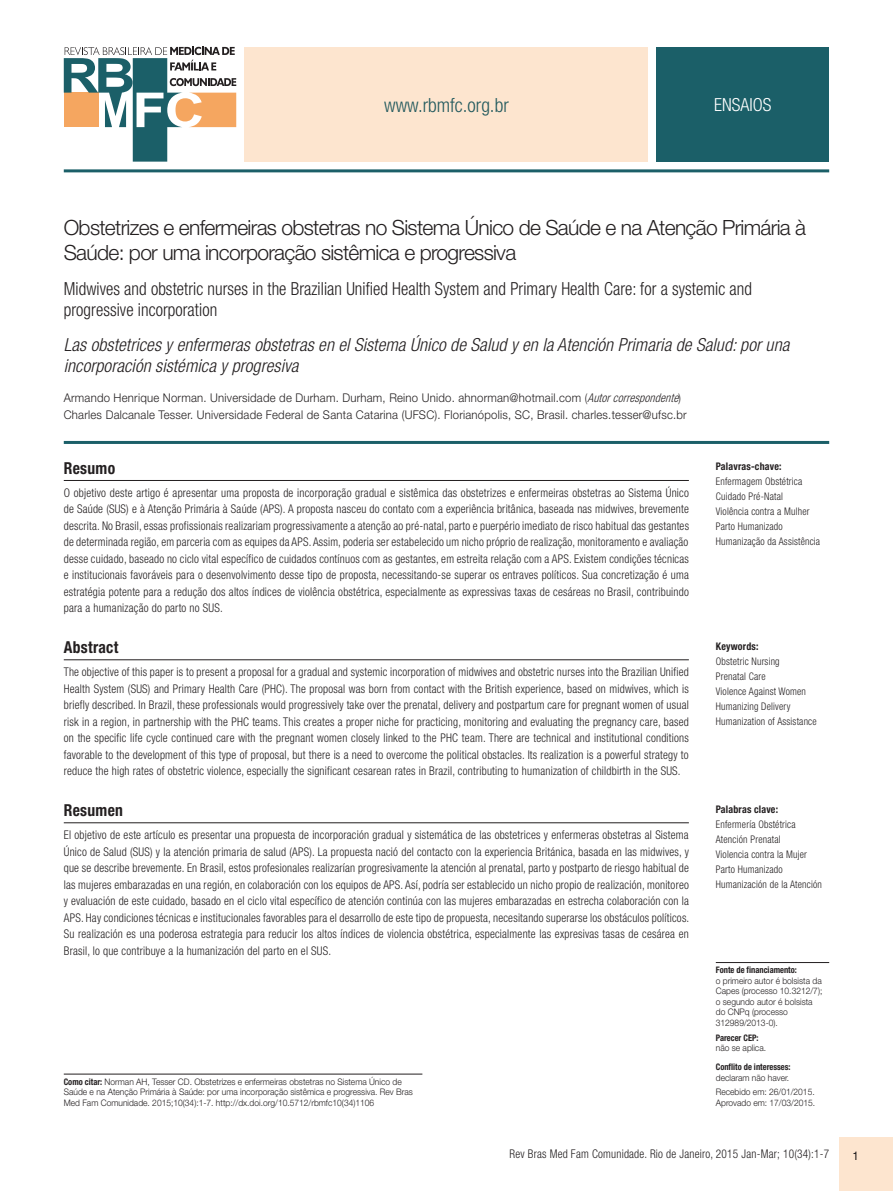
<style>
.page{position:relative;width:893px;height:1191px;background:#fff}
.page>*{position:absolute;margin:0;border:0;box-sizing:border-box;transform-origin:0 0}
.t1{font:300 21px/25.2px "Helvetica Neue";letter-spacing:-.035em;color:#231f20}
.t2{font:300 condensed 19.5px "Helvetica Neue";color:#235a5e}
.t3{font:italic 300 condensed 18px/21.6px "Helvetica Neue";letter-spacing:.005em;color:#231f20}
.t4{font:300 condensed 18px/21.6px "Helvetica Neue";letter-spacing:.005em;color:#231f20;scale:.94 1}
.t5{font:300 condensed 18px "Helvetica Neue";color:#fff}
.t6{font:700 condensed 16.5px "Helvetica Neue";letter-spacing:.02em;color:#231f20;scale:.94 1}
.t7{font:300 condensed 12px/16.5px "Helvetica Neue";letter-spacing:.02em;color:#231f20;text-align:justify;scale:.94 1}
.t8{font:300 12px/17.4px "Helvetica Neue";letter-spacing:.02em;color:#231f20;scale:.94 1}
.t9{font:12px "Helvetica";color:#231f20;scale:.94 1}
.t10{font:300 condensed 10.5px/15px "Helvetica Neue";letter-spacing:.02em;color:#231f20;scale:.94 1}
.t11{font:700 condensed 10.5px "Helvetica Neue";letter-spacing:.02em;color:#231f20;scale:.94 1}
.t12{font:300 9px/10.5px "Helvetica Neue";color:#231f20;scale:.94 1}
.t13{font:700 condensed 9px "Helvetica Neue";color:#231f20;scale:.94 1}
.s1{font-stretch:condensed}
.s2{font-style:italic;font-stretch:condensed}
.s3{font-weight:700;font-stretch:condensed}
</style>
<div class="page">
<svg style="left:64px;top:47px;width:172px;height:115px"></svg>
<div style="left:245px;top:47px;width:403px;height:115px;background:#fde5cf"></div>
<hr style="left:64px;top:169px;width:765px;height:3px;background:#1b5f68">
<div style="left:840px;top:1137px;width:53px;height:54px;background:#fde5cf"></div>
<hr style="left:64px;top:441px;width:765px;height:3px;background:#1b5f68">
<hr style="left:64px;top:480px;width:625px;height:1px;background:#231f20">
<hr style="left:64px;top:659px;width:625px;height:1px;background:#231f20">
<hr style="left:64px;top:822px;width:625px;height:1px;background:#231f20">
<hr style="left:64px;top:1073px;width:358px;height:1px;background:#231f20">
<hr style="left:716px;top:962px;width:113px;height:1px;background:#231f20">
<div style="left:657px;top:47px;width:172px;height:115px;background:#1b5f68"></div>
<h2 class="t2" style="left:384px;top:94px;width:126px">www.rbmfc.org.br</h2>
<h3 class="t5" style="left:714px;top:95px;width:59px">ENSAIOS</h3>
<h1 class="t1" style="left:64px;top:215px;width:744px">Obstetrizes e enfermeiras obstetras no Sistema Único de Saúde e na Atenção Primária à<br>Saúde: por uma incorporação sistêmica e progressiva</h1>
<h3 class="t4" style="left:64px;top:277px;width:734px">Midwives and obstetric nurses in the Brazilian Unified Health System and Primary Health Care: for a systemic and progressive incorporation</h3>
<h3 class="t3" style="left:64px;top:333px;width:727px">Las obstetrices y enfermeras obstetras en el Sistema Único de Salud y en la Atención Primaria de Salud: por una incorporación sistémica y progresiva</h3>
<p class="t8" style="left:64px;top:389px;width:664px">Armando Henrique Norman. Universidade de Durham. Durham, Reino Unido. ahnorman@hotmail.com <span class="s1">(</span><span class="s2">Autorcorrespondente</span><span class="s1">)<br></span>Charles Dalcanale Tesser. Universidade Federal de Santa Catarina (UFSC). Florianópolis, SC, Brasil. charles.tesser@ufsc.br</p>
<h3 class="t6" style="left:64px;top:458px;width:56px">Resumo</h3>
<p class="t7" style="left:64px;top:484px;width:667px">O objetivo deste artigo é apresentar uma proposta de incorporação gradual e sistêmica das obstetrizes e enfermeiras obstetras ao Sistema Único de Saúde (SUS) e à Atenção Primária à Saúde (APS). A proposta nasceu do contato com a experiência britânica, baseada nas midwives, brevemente descrita. No Brasil, essas profissionais realizariam progressivamente a atenção ao pré-natal, parto e puerpério imediato de risco habitual das gestantes de determinada região, em parceria com as equipes da APS. Assim, poderia ser estabelecido um nicho próprio de realização, monitoramento e avaliação desse cuidado, baseado no ciclo vital específico de cuidados contínuos com as gestantes, em estreita relação com a APS. Existem condições técnicas e institucionais favoráveis para o desenvolvimento desse tipo de proposta, necessitando-se superar os entraves políticos. Sua concretização é uma estratégia potente para a redução dos altos índices de violência obstétrica, especialmente as expressivas taxas de cesáreas no Brasil, contribuindo para a humanização do parto no SUS.</p>
<h3 class="t6" style="left:64px;top:637px;width:60px">Abstract</h3>
<p class="t7" style="left:64px;top:663px;width:667px">The objective of this paper is to present a proposal for a gradual and systemic incorporation of midwives and obstetric nurses into the Brazilian Unified Health System (SUS) and Primary Health Care (PHC). The proposal was born from contact with the British experience, based on midwives, which is briefly described. In Brazil, these professionals would progressively take over the prenatal, delivery and postpartum care for pregnant women of usual risk in a region, in partnership with the PHC teams. This creates a proper niche for practicing, monitoring and evaluating the pregnancy care, based on the specific life cycle continued care with the pregnant women closely linked to the PHC team. There are technical and institutional conditions favorable to the development of this type of proposal, but there is a need to overcome the political obstacles. Its realization is a powerful strategy to reduce the high rates of obstetric violence, especially the significant cesarean rates in Brazil, contributing to humanization of childbirth in the SUS.</p>
<h3 class="t6" style="left:64px;top:800px;width:65px">Resumen</h3>
<p class="t7" style="left:64px;top:826px;width:667px">El objetivo de este artículo es presentar una propuesta de incorporación gradual y sistemática de las obstetrices y enfermeras obstetras al Sistema Único de Salud (SUS) y la atención primaria de salud (APS). La propuesta nació del contacto con la experiencia Británica, basada en las midwives, y que se describe brevemente. En Brasil, estos profesionales realizarían progresivamente la atención al prenatal, parto y postparto de riesgo habitual de las mujeres embarazadas en una región, en colaboración con los equipos de APS. Así, podría ser establecido un nicho propio de realización, monitoreo y evaluación de este cuidado, basado en el ciclo vital específico de atención continúa con las mujeres embarazadas en estrecha colaboración con la APS. Hay condiciones técnicas e institucionales favorables para el desarrollo de este tipo de propuesta, necesitando superarse los obstáculos políticos.<br>Su realización es una poderosa estrategia para reducir los altos índices de violencia obstétrica, especialmente las expresivas tasas de cesárea en Brasil, lo que contribuye a la humanización del parto en el SUS.</p>
<p class="t12" style="left:64px;top:1076px;width:373px"><span class="s3">Como citar:</span> Norman AH, Tesser CD. Obstetrizes e enfermeiras obstetras no Sistema Único de<br>Saúde e na Atenção Primária à Saúde: por uma incorporação sistêmica e progressiva. Rev Bras<br>Med Fam Comunidade. 2015;10(34):1-7. http://dx.doi.org/10.5712/rbmfc10(34)1106</p>
<p class="t11" style="left:716px;top:460px;width:72px">Palavras-chave:</p>
<p class="t10" style="left:716px;top:474px;width:113px">Enfermagem Obstétrica<br>Cuidado Pré-Natal<br>Violência contra a Mulher<br>Parto Humanizado<br>Humanização da Assistência</p>
<p class="t11" style="left:716px;top:639px;width:47px">Keywords:</p>
<p class="t10" style="left:716px;top:653px;width:109px">Obstetric Nursing<br>Prenatal Care<br>Violence Against Women<br>Humanizing Delivery<br>Humanization of Assistance</p>
<p class="t11" style="left:716px;top:802px;width:68px">Palabras clave:</p>
<p class="t10" style="left:716px;top:816px;width:114px">Enfermería Obstétrica<br>Atención Prenatal<br>Violencia contra la Mujer<br>Parto Humanizado<br>Humanización de la Atención</p>
<p class="t13" style="left:716px;top:964px;width:88px">Fonte de financiamento:</p>
<p class="t12" style="left:716px;top:975px;width:115px">o primeiro autor é bolsista da<br>Capes (processo 10.3212/7); o segundo autor é bolsista do CNPq (processo<br>312989/2013-0).</p>
<p class="t13" style="left:716px;top:1032px;width:47px">Parecer CEP:</p>
<p class="t12" style="left:716px;top:1042px;width:55px">não se aplica.</p>
<p class="t13" style="left:716px;top:1061px;width:81px">Conflito de interesses:</p>
<p class="t12" style="left:716px;top:1070px;width:107px;line-height:14.7px">declaram não haver.<br>Recebido em: 26/01/2015.</p>
<p class="t12" style="left:716px;top:1097px;width:107px">Aprovado em: 17/03/2015.</p>
<p class="t7" style="left:509px;top:1145px;width:342px">Rev Bras Med Fam Comunidade. Rio de Janeiro, 2015 Jan-Mar; 10(34):1-7</p>
<p class="t9" style="left:853px;top:1148px;width:8px">1</p>
</div>
